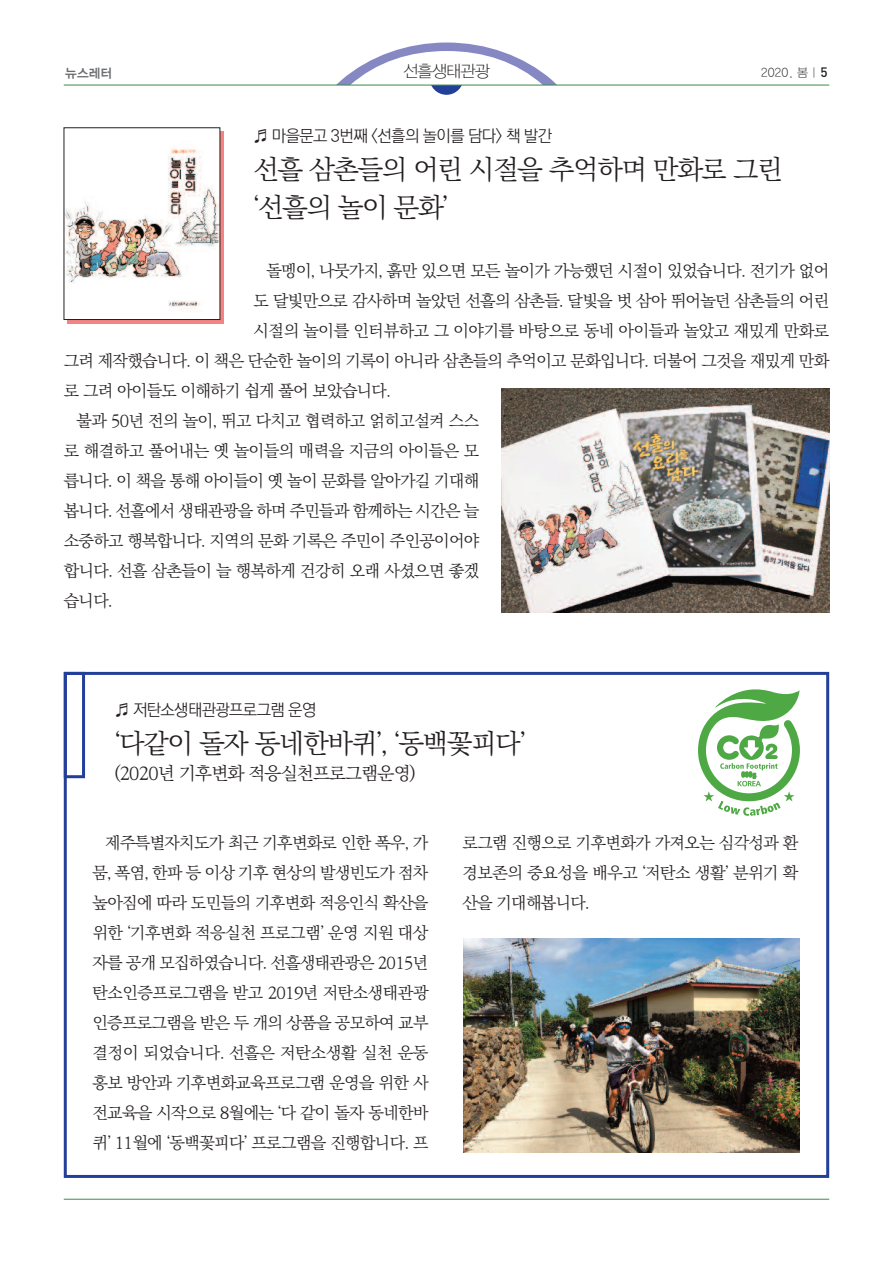
<style>
.page{position:relative;width:893px;height:1263px;background:#fff}
.page>*{position:absolute;margin:0;border:0;box-sizing:border-box;transform-origin:0 0}
.t1{font:27px/37.5px "Ko Pub World Batang PL";letter-spacing:-.04em;color:#231f20}
.t2{font:18px "Ko Pub World Batang PL";letter-spacing:-.04em;color:#231f20}
.t3{font:16.5px/30px "Ko Pub World Batang PL";letter-spacing:-.035em;color:#231f20;text-align:justify}
.t4{font:16.5px "Ko Pub World Dotum PL";letter-spacing:-.04em;color:#231f20}
.t5{font:16.5px "YDVYGO115";letter-spacing:-.05em;color:#231f20}
.t6{font:12.75px "YDVYGO145";color:#6c6d70}
.t7{font:12px "YDVYGO115";color:#231f20}
.s1{font-family:"DIN Pro";font-weight:500;font-size:13.5px}
</style>
<div class="page">
<div style="left:64px;top:672px;width:765px;height:506px;border:3px solid #223f99"></div>
<div style="left:64px;top:672px;width:21px;height:106px;border:3px solid #223f99"></div>
<div style="left:429px;top:61px;width:34px;height:34px;background:#223f99;border-radius:50%"></div>
<svg style="left:336px;top:43px;width:221px;height:42px"></svg>
<hr style="left:64px;top:1199px;width:765px;height:1px;background:#3b8c45">
<hr style="left:64px;top:85px;width:765px;height:1px;background:#3b8c45">
<img style="left:463px;top:939px;width:336px;height:213px">
<svg style="left:67px;top:131px;width:157px;height:192px;fill:#f38483"></svg>
<img style="left:66px;top:131px;width:152px;height:187px">
<img style="left:502px;top:389px;width:327px;height:223px">
<svg style="left:698px;top:689px;width:102px;height:127px"></svg>
<p class="t6" style="left:65px;top:66px;width:48px">뉴스레터</p>
<p class="t5" style="left:403px;top:62px;width:88px">선흘생태관광</p>
<p class="t7" style="left:760px;top:66px;width:69px">2020. 봄 | <span class="s1">5</span></p>
<p class="t4" style="left:254px;top:124px;width:300px">♬ 마을문고 3번째 &lt;선흘의 놀이를 담다&gt; 책 발간</p>
<h1 class="t1" style="left:254px;top:152px;width:530px">선흘 삼촌들의 어린 시절을 추억하며 만화로 그린 ‘선흘의 놀이 문화’</h1>
<p class="t3" style="left:266px;top:256px;width:564px">돌멩이, 나뭇가지, 흙만 있으면 모든 놀이가 가능했던 시절이 있었습니다. 전기가 없어</p>
<p class="t3" style="left:254px;top:286px;width:577px">도 달빛만으로 감사하며 놀았던 선흘의 삼촌들. 달빛을 벗 삼아 뛰어놀던 삼촌들의 어린</p>
<p class="t3" style="left:254px;top:316px;width:577px">시절의 놀이를 인터뷰하고 그 이야기를 바탕으로 동네 아이들과 놀았고 재밌게 만화로</p>
<p class="t3" style="left:64px;top:346px;width:767px">그려 제작했습니다. 이 책은 단순한 놀이의 기록이 아니라 삼촌들의 추억이고 문화입니다. 더불어 그것을 재밌게 만화</p>
<p class="t3" style="left:64px;top:376px;width:328px">로 그려 아이들도 이해하기 쉽게 풀어 보았습니다.</p>
<p class="t3" style="left:77px;top:406px;width:404px">불과 50년 전의 놀이, 뛰고 다치고 협력하고 얽히고설켜 스스</p>
<p class="t3" style="left:64px;top:436px;width:417px">로 해결하고 풀어내는 옛 놀이들의 매력을 지금의 아이들은 모</p>
<p class="t3" style="left:64px;top:466px;width:417px">릅니다. 이 책을 통해 아이들이 옛 놀이 문화를 알아가길 기대해</p>
<p class="t3" style="left:64px;top:496px;width:417px">봅니다. 선흘에서 생태관광을 하며 주민들과 함께하는 시간은 늘</p>
<p class="t3" style="left:64px;top:526px;width:417px">소중하고 행복합니다. 지역의 문화 기록은 주민이 주인공이어야</p>
<p class="t3" style="left:64px;top:556px;width:417px">합니다. 선흘 삼촌들이 늘 행복하게 건강히 오래 사셨으면 좋겠</p>
<p class="t3" style="left:64px;top:586px;width:50px">습니다.</p>
<p class="t4" style="left:115px;top:698px;width:203px">♬ 저탄소생태관광프로그램 운영</p>
<h1 class="t1" style="left:115px;top:726px;width:412px">‘다같이 돌자 동네한바퀴’, ‘동백꽃피다’</h1>
<p class="t2" style="left:115px;top:761px;width:302px">(2020년 기후변화 적응실천프로그램운영)</p>
<p class="t3" style="left:92px;top:828px;width:337px;text-indent:13px">제주특별자치도가 최근 기후변화로 인한 폭우, 가 뭄, 폭염, 한파 등 이상 기후 현상의 발생빈도가 점차 높아짐에 따라 도민들의 기후변화 적응인식 확산을 위한 ‘기후변화 적응실천 프로그램’ 운영 지원 대상 자를 공개 모집하였습니다. 선흘생태관광은 2015년 탄소인증프로그램을 받고 2019년 저탄소생태관광 인증프로그램을 받은 두 개의 상품을 공모하여 교부 결정이 되었습니다. 선흘은 저탄소생활 실천 운동 홍보 방안과 기후변화교육프로그램 운영을 위한 사 전교육을 시작으로 8월에는 ‘다 같이 돌자 동네한바 퀴’ 11월에 ‘동백꽃피다’ 프로그램을 진행합니다. 프</p>
<p class="t3" style="left:462px;top:828px;width:337px">로그램 진행으로 기후변화가 가져오는 심각성과 환 경보존의 중요성을 배우고 ‘저탄소 생활’ 분위기 확 산을 기대해봅니다.</p>
</div>
